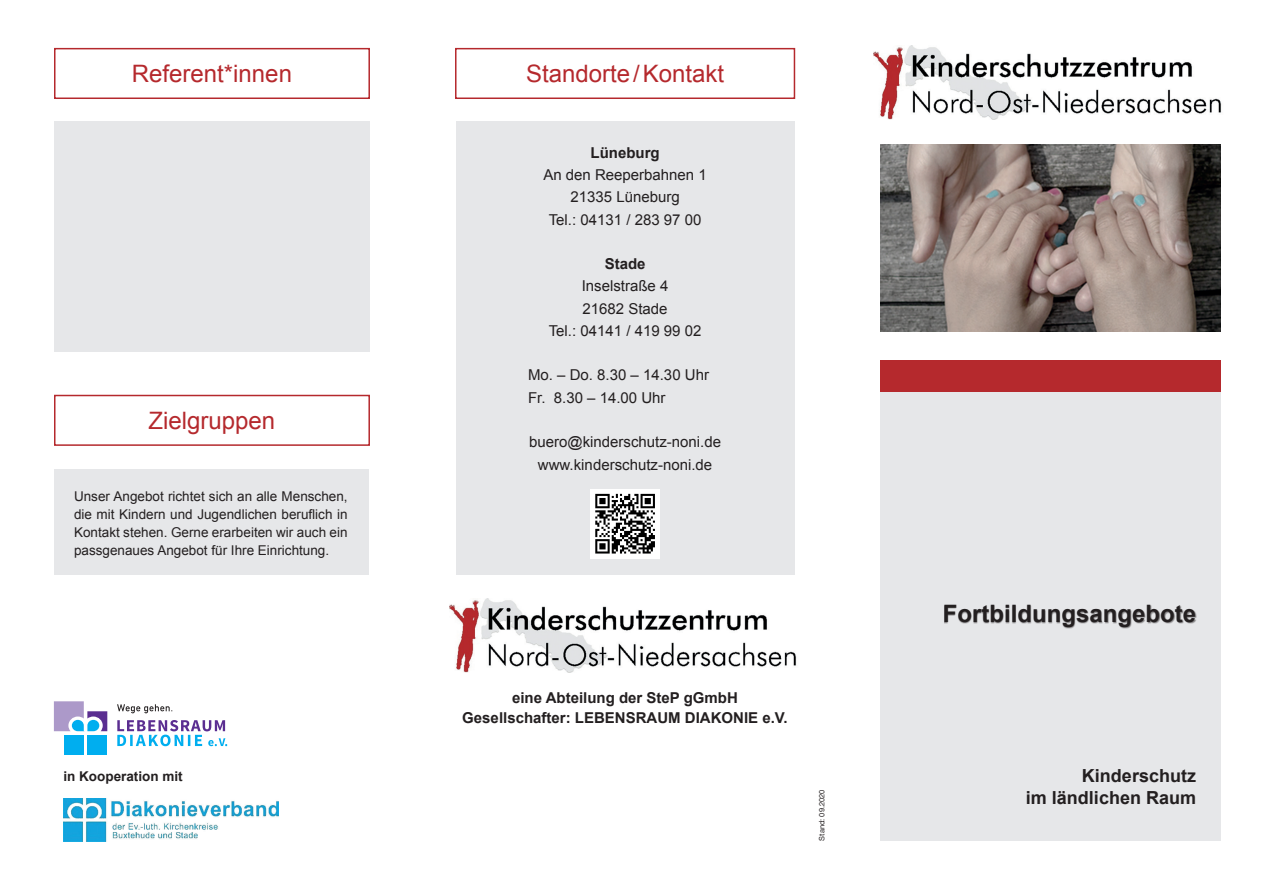
<style>
.page{position:relative;width:1263px;height:893px;background:#fff}
.page>*{position:absolute;margin:0;border:0;box-sizing:border-box;transform-origin:0 0}
.t1{font:24px "Arial";color:#b5292d}
.KSB-Fließtext{font:700 24px "Arial";color:#231f20}
.KSB-Fließtext-2{font:700 18px "Arial";color:#231f20}
.KSB-Fließtext-3{font:15px "Arial";color:#231f20}
.KSB-Z1{font:700 15px/19.5px "Arial";color:#231f20;text-align:center}
.KSB-Fließtext-4{font:700 15px "Arial";color:#231f20}
.KSB-Fließtext-5{font:13.5px/18px "Arial";color:#231f20;text-align:justify}
.KSB-Fließtext-6{font:700 13.5px "Arial";color:#231f20}
.t2{font:7.5px "Helvetica Neue LT Std";color:#231f20}
</style>
<div class="page">
<div style="left:54px;top:48px;width:316px;height:51px;border:2px solid #b5292d"></div>
<div style="left:455px;top:48px;width:340px;height:51px;border:2px solid #b5292d"></div>
<div style="left:54px;top:395px;width:316px;height:51px;border:2px solid #b5292d"></div>
<div style="left:54px;top:122px;width:315px;height:230px;background:#e6e7e9"></div>
<div style="left:55px;top:469px;width:314px;height:106px;background:#e6e7e9"></div>
<div style="left:456px;top:122px;width:338px;height:453px;background:#e6e7e9"></div>
<div style="left:880px;top:392px;width:341px;height:449px;background:#e6e7e9"></div>
<div style="left:880px;top:360px;width:341px;height:31px;background:#b5292d"></div>
<img style="left:880px;top:145px;width:341px;height:186px">
<img style="left:449px;top:599px;width:348px;height:74px">
<img style="left:874px;top:45px;width:348px;height:74px">
<div style="left:944px;top:605px;width:252px;height:24px;background:#231f20;opacity:.5"></div>
<div style="left:64px;top:735px;width:20px;height:20px;background:#00aeef"></div>
<div style="left:87px;top:735px;width:20px;height:20px;background:#00aeef"></div>
<svg style="left:54px;top:701px;width:53px;height:30px"></svg>
<svg style="left:117px;top:720px;width:110px;height:26px"></svg>
<svg style="left:117px;top:704px;width:55px;height:9px"></svg>
<img style="left:64px;top:798px;width:214px;height:43px">
<div style="left:590px;top:489px;width:70px;height:69px;background:#fff"></div>
<div style="left:593px;top:492px;width:64px;height:64px;background:linear-gradient(to right,#fff,#fff)"></div>
<svg style="left:595px;top:494px;width:60px;height:59px"></svg>
<p class="t1" style="left:132px;top:58px;width:162px">Referent*innen</p>
<p class="t1" style="left:526px;top:58px;width:199px">Standorte/Kontakt</p>
<p class="t1" style="left:149px;top:405px;width:128px">Zielgruppen</p>
<p class="KSB-Fließtext-5" style="left:74px;top:487px;width:275px">Unser Angebot richtet sich an alle Menschen, die mit Kindern und Jugendlichen beruflich in Kontakt stehen. Gerne erarbeiten wir auch ein passgenaues Angebot für Ihre Einrichtung.</p>
<p class="KSB-Fließtext-4" style="left:590px;top:143px;width:71px">Lüneburg</p>
<p class="KSB-Fließtext-3" style="left:543px;top:165px;width:165px">An den Reeperbahnen 1</p>
<p class="KSB-Fließtext-3" style="left:570px;top:187px;width:111px">21335 Lüneburg</p>
<p class="KSB-Fließtext-3" style="left:549px;top:210px;width:154px">Tel.: 04131 / 283 97 00</p>
<p class="KSB-Fließtext-4" style="left:605px;top:254px;width:42px">Stade</p>
<p class="KSB-Fließtext-3" style="left:582px;top:276px;width:88px">Inselstraße 4</p>
<p class="KSB-Fließtext-3" style="left:583px;top:299px;width:87px">21682 Stade</p>
<p class="KSB-Fließtext-3" style="left:549px;top:321px;width:154px">Tel.: 04141 / 419 99 02</p>
<p class="KSB-Fließtext-3" style="left:528px;top:365px;width:182px">Mo. – Do. 8.30 – 14.30 Uhr</p>
<p class="KSB-Fließtext-3" style="left:528px;top:388px;width:139px">Fr. 8.30 – 14.00 Uhr</p>
<p class="KSB-Fließtext-3" style="left:529px;top:432px;width:193px">buero@kinderschutz-noni.de</p>
<p class="KSB-Fließtext-3" style="left:538px;top:454px;width:176px">www.kinderschutz-noni.de</p>
<p class="KSB-Fließtext-6" style="left:63px;top:767px;width:121px">in Kooperation mit</p>
<p class="KSB-Z1" style="left:462px;top:689px;width:327px">eine Abteilung der SteP gGmbH<br>Gesellschafter: LEBENSRAUM DIAKONIE e.V.</p>
<p class="t2" style="left:817px;top:841px;width:53px;rotate:-90deg">Stand: 09.2020</p>
<p class="KSB-Fließtext" style="left:943px;top:597px;width:255px">Fortbildungsangebote</p>
<p class="KSB-Fließtext-2" style="left:1082px;top:763px;width:116px">Kinderschutz</p>
<p class="KSB-Fließtext-2" style="left:1026px;top:786px;width:172px">im ländlichen Raum</p>
</div>
